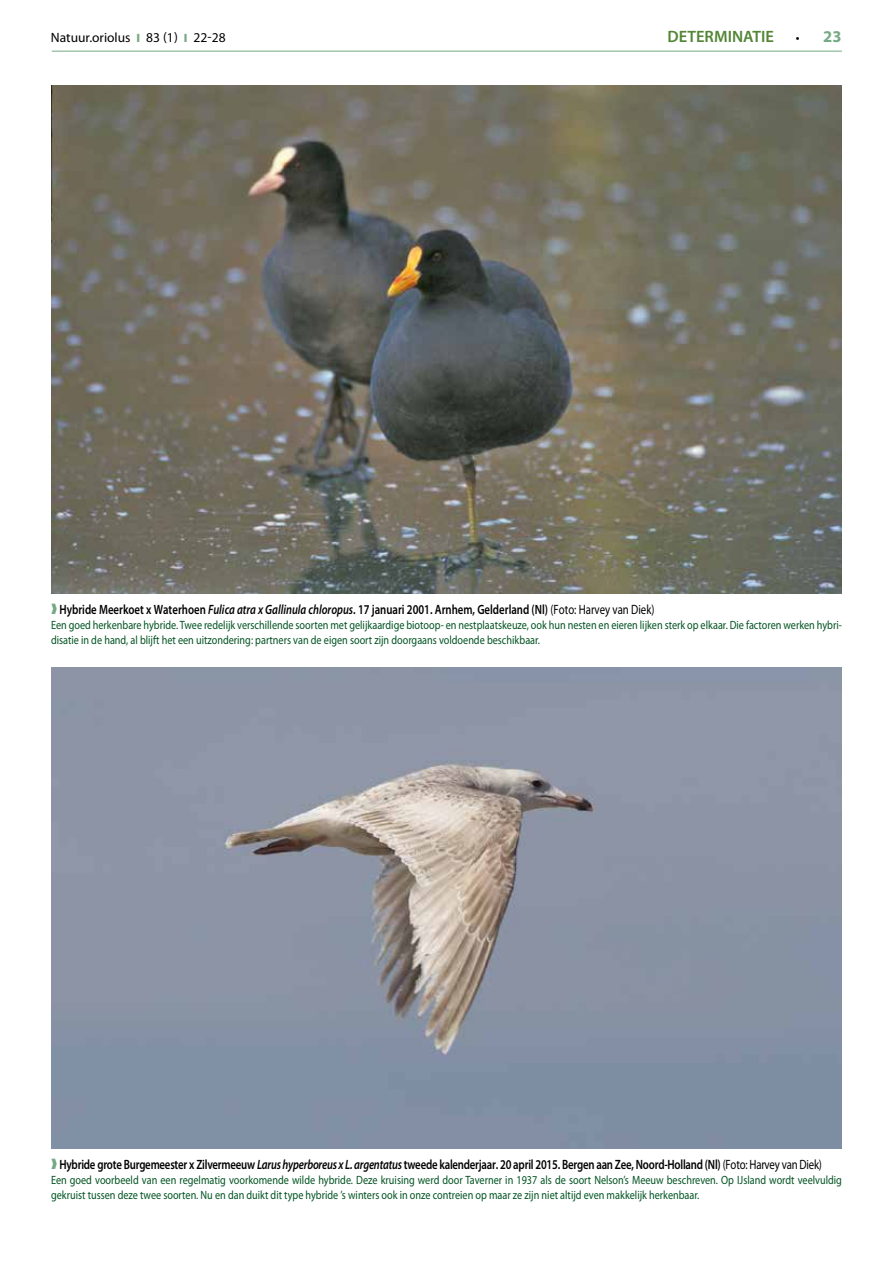
<style>
.page{position:relative;width:893px;height:1263px;background:#fff}
.page>*{position:absolute;margin:0;border:0;box-sizing:border-box;transform-origin:0 0}
.t1{font:600 16.5px "Myriad Pro";color:#538535}
.t2{font:700 16.5px "Myriad Pro";color:#75aa84}
.t3{font:600 13.5px "Myriad Pro";letter-spacing:-.02em;color:#000;scale:.8 1}
.t4{font:600 13.5px "Myriad Pro";color:#000;scale:.8 1}
.t5{font:13.5px "Myriad Pro";color:#000}
.t6{font:12px/15px "Myriad Pro";color:#005321;scale:.85 1}
.s1{font-weight:900;font-size:12px;color:#75aa84}
.s2{color:#fff}
.s3{font-weight:400;font-size:13.5px;color:#000}
.s4{color:#75aa84}
.s5{font-style:italic}
.s6{font-weight:400}
</style>
<div class="page">
<hr style="left:52px;top:51px;width:790px;height:1px;background:#75aa84">
<img style="left:51px;top:85px;width:791px;height:508px">
<img style="left:51px;top:668px;width:791px;height:480px">
<p class="t5" style="left:51px;top:29px;width:176px">Natuur.oriolus <span class="s1">I</span> 83 (1) <span class="s1">I</span> <span class="s2">0 30</span></p>
<h1 class="t1" style="left:667px;top:25px;width:108px">DETERMINATIE</h1>
<h1 class="t2" style="left:796px;top:27px;width:47px"><span class="s3">•</span> 23</h1>
<p class="t5" style="left:193px;top:29px;width:34px">22-28</p>
<p class="t4" style="left:51px;top:600px;width:756px"><span class="s4">❱</span> Hybride Meerkoet x Waterhoen <span class="s5">Fulica atra x Gallinula chloropus</span>. 17 januari 2001. Arnhem, Gelderland (Nl) <span class="s6">(Foto: Harvey van Diek)</span></p>
<p class="t6" style="left:51px;top:617px;width:932px">Een goed herkenbare hybride. Twee redelijk verschillende soorten met gelijkaardige biotoop- en nestplaatskeuze, ook hun nesten en eieren lijken sterk op elkaar. Die factoren werken hybri&shy;disatie in de hand, al blijft het een uitzondering: partners van de eigen soort zijn doorgaans voldoende beschikbaar.</p>
<p class="t3" style="left:51px;top:1155px;width:965px"><span class="s4">❱</span> Hybride grote Burgemeester x Zilvermeeuw <span class="s5">Larus hyperboreus x L. argentatus</span> tweede kalenderjaar. 20 april 2015. Bergen aan Zee, Noord-Holland (Nl) <span class="s6">(Foto: Harvey van Diek)</span></p>
<p class="t6" style="left:51px;top:1172px;width:932px">Een goed voorbeeld van een regelmatig voorkomende wilde hybride. Deze kruising werd door Taverner in 1937 als de soort Nelson’s Meeuw beschreven. Op IJsland wordt veelvuldig gekruist tussen deze twee soorten. Nu en dan duikt dit type hybride ’s winters ook in onze contreien op maar ze zijn niet altijd even makkelijk herkenbaar.</p>
</div>
